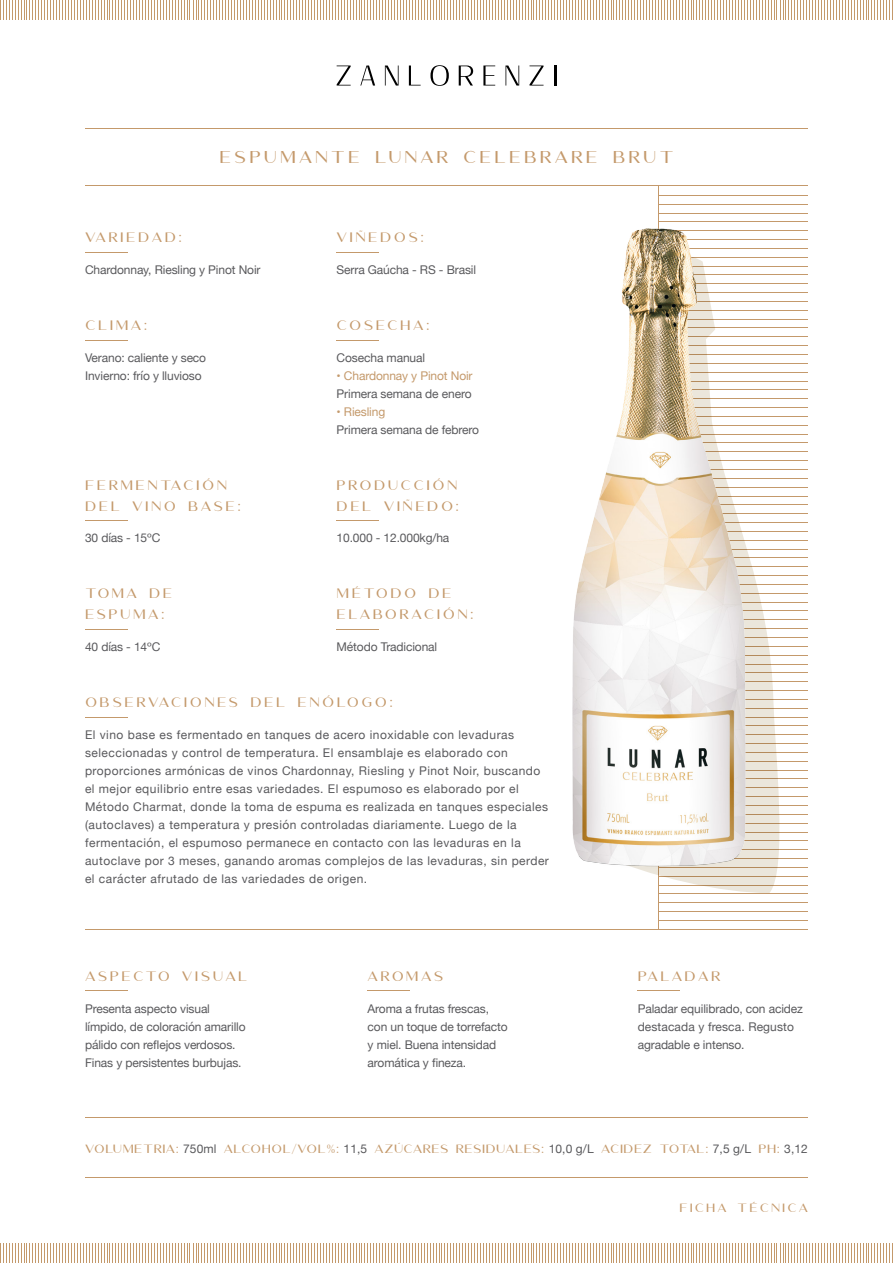
<style>
.page{position:relative;width:893px;height:1263px;background:#fff}
.page>*{position:absolute;margin:0;border:0;box-sizing:border-box;transform-origin:0 0}
.t1{font:15px "Amoret Sans";letter-spacing:.2em;color:#c4996b}
.t2{font:12px/18px "Helvetica Neue";letter-spacing:.04em;color:#59595c}
.t3{font:12px/18px "Helvetica Neue";letter-spacing:-.01em;color:#59595c}
.t4{font:12px/21px "Amoret Sans";letter-spacing:.2em;color:#c4996b}
.t5{font:12px "Helvetica Neue";letter-spacing:-.01em;color:#c4996b}
.t6{font:10.5px "Amoret Sans";letter-spacing:.05em;color:#c4996b}
.t7{font:10.5px "Amoret Sans";letter-spacing:.2em;color:#c4996b}
.s1{font-family:"Helvetica Neue";font-size:12px;color:#59595c}
</style>
<div class="page">
<svg style="left:0;top:0;width:893px;height:20px"></svg>
<svg style="left:0;top:1243px;width:893px;height:20px"></svg>
<hr style="left:85px;top:128px;width:723px;height:1px;background:#c4996b">
<hr style="left:85px;top:185px;width:723px;height:1px;background:#c4996b">
<hr style="left:85px;top:929px;width:723px;height:1px;background:#c4996b">
<hr style="left:658px;top:186px;width:1px;height:743px;background:#c4996b">
<hr style="left:658px;top:195px;width:150px;height:1px;background:#c4996b">
<hr style="left:658px;top:204px;width:150px;height:1px;background:#c4996b">
<hr style="left:658px;top:902px;width:150px;height:1px;background:#c4996b">
<hr style="left:658px;top:911px;width:150px;height:1px;background:#c4996b">
<hr style="left:658px;top:920px;width:150px;height:1px;background:#c4996b">
<hr style="left:85px;top:1177px;width:723px;height:1px;background:#c4996b">
<hr style="left:85px;top:1117px;width:723px;height:1px;background:#c4996b">
<svg style="left:337px;top:66px;width:14px;height:20px"></svg>
<svg style="left:360px;top:66px;width:15px;height:20px"></svg>
<svg style="left:385px;top:66px;width:14px;height:20px"></svg>
<svg style="left:409px;top:66px;width:12px;height:20px"></svg>
<svg style="left:430px;top:65px;width:19px;height:21px"></svg>
<svg style="left:459px;top:66px;width:14px;height:20px"></svg>
<svg style="left:483px;top:66px;width:12px;height:20px"></svg>
<svg style="left:505px;top:66px;width:14px;height:20px"></svg>
<svg style="left:529px;top:66px;width:14px;height:20px"></svg>
<hr style="left:554px;top:66px;width:2px;height:20px;background:#000">
<hr style="left:85px;top:990px;width:42px;height:1px;background:#c4996b">
<hr style="left:85px;top:717px;width:42px;height:1px;background:#c4996b">
<hr style="left:85px;top:629px;width:42px;height:1px;background:#c4996b">
<hr style="left:337px;top:629px;width:42px;height:1px;background:#c4996b">
<hr style="left:85px;top:520px;width:42px;height:1px;background:#c4996b">
<hr style="left:337px;top:520px;width:42px;height:1px;background:#c4996b">
<hr style="left:85px;top:340px;width:42px;height:1px;background:#c4996b">
<hr style="left:337px;top:340px;width:42px;height:1px;background:#c4996b">
<hr style="left:85px;top:252px;width:42px;height:1px;background:#c4996b">
<hr style="left:337px;top:252px;width:42px;height:1px;background:#c4996b">
<hr style="left:368px;top:990px;width:42px;height:1px;background:#c4996b">
<hr style="left:638px;top:990px;width:42px;height:1px;background:#c4996b">
<img style="left:572px;top:213px;width:236px;height:681px">
<p class="t1" style="left:219px;top:148px;width:456px">ESPUMANTE LUNAR CELEBRARE BRUT</p>
<p class="t4" style="left:85px;top:228px;width:98px">VARIEDAD:</p>
<p class="t4" style="left:337px;top:228px;width:89px">VIÑEDOS:</p>
<p class="t3" style="left:85px;top:262px;width:177px">Chardonnay, Riesling y Pinot Noir</p>
<p class="t3" style="left:337px;top:262px;width:141px">Serra Gaúcha - RS - Brasil</p>
<p class="t4" style="left:85px;top:315px;width:64px">CLIMA:</p>
<p class="t4" style="left:337px;top:315px;width:94px">COSECHA:</p>
<p class="t3" style="left:85px;top:349px;width:123px">Verano: caliente y seco<br>Invierno: frío y lluvioso</p>
<p class="t3" style="left:337px;top:349px;width:90px">Cosecha manual</p>
<p class="t5" style="left:337px;top:367px;width:138px">• Chardonnay y Pinot Noir</p>
<p class="t3" style="left:337px;top:385px;width:136px">Primera semana de enero</p>
<p class="t5" style="left:337px;top:403px;width:50px">• Riesling</p>
<p class="t3" style="left:337px;top:421px;width:144px">Primera semana de febrero</p>
<p class="t4" style="left:85px;top:475px;width:158px">FERMENTACIÓN<br>DEL VINO BASE:</p>
<p class="t4" style="left:337px;top:475px;width:124px">PRODUCCIÓN<br>DEL VIÑEDO:</p>
<p class="t3" style="left:85px;top:530px;width:77px">30 días - 15ºC</p>
<p class="t3" style="left:337px;top:530px;width:114px">10.000 - 12.000kg/ha</p>
<p class="t4" style="left:85px;top:583px;width:89px">TOMA DE<br>ESPUMA:</p>
<p class="t4" style="left:337px;top:583px;width:138px">MÉTODO DE<br>ELABORACIÓN:</p>
<p class="t3" style="left:85px;top:638px;width:77px">40 días - 14ºC</p>
<p class="t3" style="left:337px;top:638px;width:102px">Método Tradicional</p>
<p class="t4" style="left:85px;top:692px;width:309px">OBSERVACIONES DEL ENÓLOGO:</p>
<p class="t2" style="left:85px;top:726px;width:465px">El vino base es fermentado en tanques de acero inoxidable con levaduras seleccionadas y control de temperatura. El ensamblaje es elaborado con proporciones armónicas de vinos Chardonnay, Riesling y Pinot Noir, buscando el mejor equilibrio entre esas variedades. El espumoso es elaborado por el Método Charmat, donde la toma de espuma es realizada en tanques especiales (autoclaves) a temperatura y presión controladas diariamente. Luego de la fermentación, el espumoso permanece en contacto con las levaduras en la autoclave por 3 meses, ganando aromas complejos de las levaduras, sin perder el carácter afrutado de las variedades de origen.</p>
<p class="t4" style="left:85px;top:966px;width:164px">ASPECTO VISUAL</p>
<p class="t3" style="left:85px;top:1000px;width:162px">Presenta aspecto visual límpido, de coloración amarillo pálido con reflejos verdosos.<br>Finas y persistentes burbujas.</p>
<p class="t4" style="left:368px;top:966px;width:77px">AROMAS</p>
<p class="t3" style="left:368px;top:1000px;width:142px">Aroma a frutas frescas, con un toque de torrefacto y miel. Buena intensidad aromática y fineza.</p>
<p class="t4" style="left:638px;top:966px;width:84px">PALADAR</p>
<p class="t3" style="left:638px;top:1000px;width:167px">Paladar equilibrado, con acidez destacada y fresca. Regusto agradable e intenso.</p>
<p class="t6" style="left:85px;top:1143px;width:724px">VOLUMETRIA: <span class="s1">750ml</span> ALCOHOL/VOL%: <span class="s1">11,5</span> AZÚCARES RESIDUALES: <span class="s1">10,0 g/L</span> ACIDEZ TOTAL: <span class="s1">7,5 g/L</span> PH: <span class="s1">3,12</span></p>
<p class="t7" style="left:679px;top:1202px;width:130px">FICHA TÉCNICA</p>
</div>
